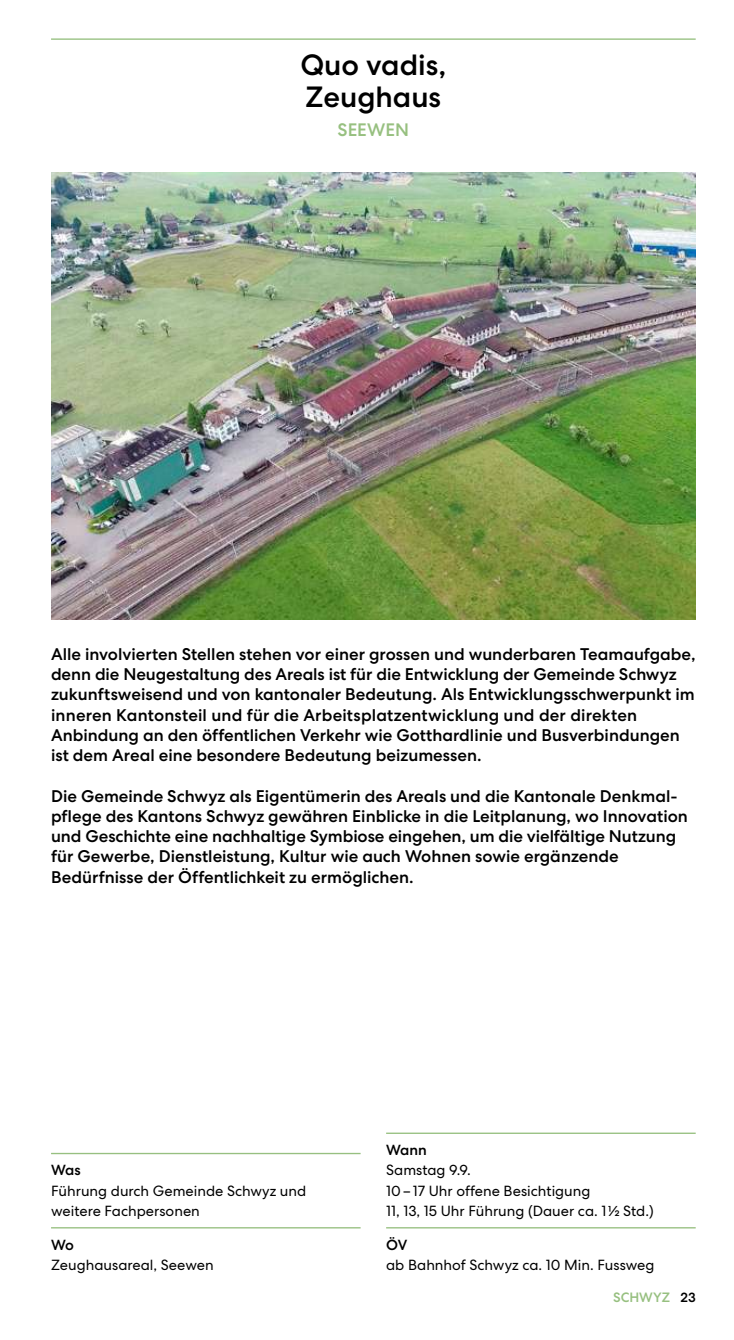
<style>
.page{position:relative;width:734px;height:1340px;background:#fff}
.page>*{position:absolute;margin:0;border:0;box-sizing:border-box;transform-origin:0 0}
.t1{font:500 29.25px/31.5px "Centra No 2";color:#000}
.t2{font:500 18px "Centra No 2";color:#97c080}
.t3{font:500 16.88px/20.2px "Centra No 2";color:#000}
.t4{font:14.62px/20.2px "Centra No 2";color:#000}
.t5{font:500 14.62px "Centra No 2";letter-spacing:-.03em;color:#000}
.t6{font:500 13.5px "Centra No 2";color:#97c080}
.s1{color:#000}
</style>
<div class="page">
<hr style="left:51px;top:1152px;width:309px;height:2px;background:#97c080">
<hr style="left:51px;top:1227px;width:309px;height:1px;background:#97c080">
<hr style="left:386px;top:1132px;width:309px;height:1px;background:#97c080">
<hr style="left:386px;top:1227px;width:309px;height:1px;background:#97c080">
<img style="left:51px;top:172px;width:644px;height:447px">
<hr style="left:51px;top:38px;width:644px;height:2px;background:#97c080">
<h1 class="t1" style="left:300px;top:50px;width:147px">Quo vadis,<br>Zeughaus</h1>
<p class="t2" style="left:337px;top:119px;width:73px">SEEWEN</p>
<p class="t3" style="left:51px;top:644px;width:646px">Alle involvierten Stellen stehen vor einer grossen und wunderbaren Teamaufgabe, denn die Neugestaltung des Areals ist für die Entwicklung der Gemeinde Schwyz zukunftsweisend und von kantonaler Bedeutung. Als Entwicklungsschwerpunkt im inneren Kantonsteil und für die Arbeitsplatzentwicklung und der direkten Anbindung an den öffentlichen Verkehr wie Gotthardlinie und Busverbindungen ist dem Areal eine besondere Bedeutung beizumessen.</p>
<p class="t3" style="left:51px;top:785px;width:638px">Die Gemeinde Schwyz als Eigentümerin des Areals und die Kantonale Denkmal&shy;pflege des Kantons Schwyz gewähren Einblicke in die Leitplanung, wo Innovation und Geschichte eine nachhaltige Symbiose eingehen, um die vielfältige Nutzung für Gewerbe, Dienstleistung, Kultur wie auch Wohnen sowie ergänzende Bedürfnisse der Öffentlichkeit zu ermöglichen.</p>
<p class="t5" style="left:51px;top:1161px;width:31px">Was</p>
<p class="t4" style="left:51px;top:1180px;width:257px">Führung durch Gemeinde Schwyz und weitere Fachpersonen</p>
<p class="t5" style="left:51px;top:1235px;width:24px">Wo</p>
<p class="t4" style="left:51px;top:1254px;width:164px">Zeughausareal, Seewen</p>
<p class="t5" style="left:386px;top:1141px;width:42px">Wann</p>
<p class="t4" style="left:386px;top:1159px;width:269px">Samstag 9.9.<br>10–17 Uhr offene Besichtigung<br>11, 13, 15 Uhr Führung (Dauer ca. 1½ Std.)</p>
<p class="t5" style="left:386px;top:1235px;width:23px">ÖV</p>
<p class="t4" style="left:386px;top:1254px;width:270px">ab Bahnhof Schwyz ca. 10 Min. Fussweg</p>
<p class="t6" style="left:613px;top:1289px;width:84px">SCHWYZ <span class="s1">23</span></p>
</div>
